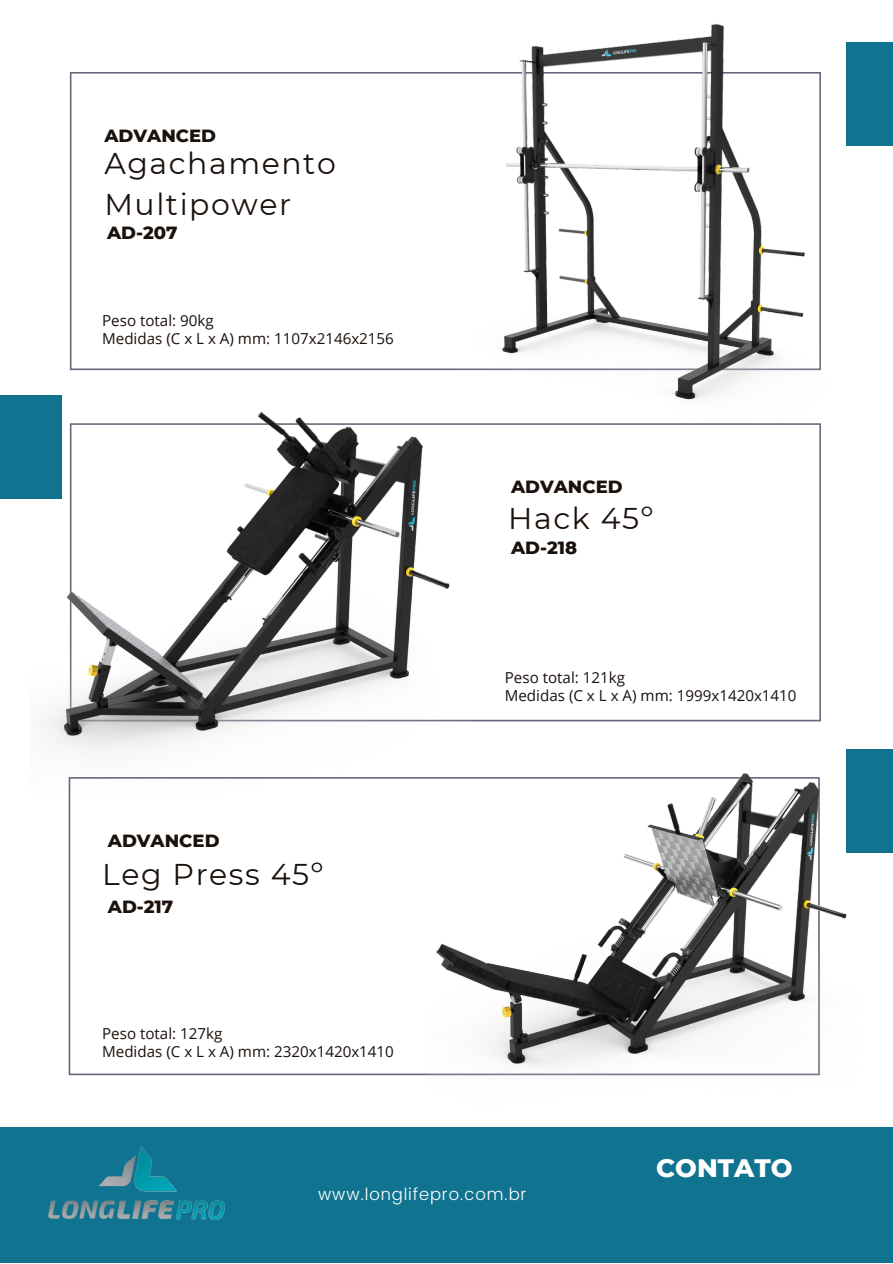
<style>
.page{position:relative;width:893px;height:1264px;background:#fff}
.page>*{position:absolute;margin:0;border:0;box-sizing:border-box;transform-origin:0 0}
.t1{font:30px/40.5px "Montserrat";letter-spacing:.05em;color:#1b110c}
.t2{font:800 25.8px "Montserrat";color:#fff}
.t3{font:800 18px "Montserrat";color:#1b110c}
.t4{font:300 16.65px "Poppins";letter-spacing:.05em;color:#fff}
.t5{font:15.15px "Open Sans";color:#1b110c}
</style>
<div class="page">
<svg style="left:70px;top:72px;width:366px;height:285px"></svg>
<svg style="left:469px;top:423px;width:351px;height:298px"></svg>
<div style="left:0;top:395px;width:62px;height:103px;background:#107390"></div>
<img style="left:31px;top:357px;width:438px;height:436px">
<svg style="left:69px;top:777px;width:357px;height:298px"></svg>
<img style="left:426px;top:729px;width:430px;height:347px">
<img style="left:436px;top:24px;width:385px;height:397px">
<div style="left:0;top:1126px;width:892px;height:136px;background:#107390"></div>
<div style="left:846px;top:42px;width:46px;height:103px;background:#107390"></div>
<div style="left:846px;top:749px;width:46px;height:103px;background:#107390"></div>
<img style="left:48px;top:1146px;width:177px;height:74px">
<p class="t3" style="left:104px;top:124px;width:113px">ADVANCED</p>
<p class="t1" style="left:104px;top:143px;width:233px">Agachamento<br>Multipower</p>
<p class="t3" style="left:107px;top:221px;width:72px">AD-207</p>
<p class="t5" style="left:102px;top:309px;width:113px">Peso total: 90kg</p>
<p class="t5" style="left:102px;top:327px;width:293px">Medidas (C x L x A) mm: 1107x2146x2156</p>
<p class="t3" style="left:108px;top:829px;width:113px">ADVANCED</p>
<p class="t1" style="left:102px;top:854px;width:222px">Leg Press 45º</p>
<p class="t3" style="left:108px;top:896px;width:67px">AD-217</p>
<p class="t5" style="left:102px;top:1022px;width:122px">Peso total: 127kg</p>
<p class="t5" style="left:102px;top:1041px;width:293px">Medidas (C x L x A) mm: 2320x1420x1410</p>
<p class="t3" style="left:511px;top:475px;width:113px">ADVANCED</p>
<p class="t1" style="left:508px;top:498px;width:146px">Hack 45º</p>
<p class="t3" style="left:511px;top:537px;width:68px">AD-218</p>
<p class="t5" style="left:504px;top:666px;width:122px">Peso total: 121kg</p>
<p class="t5" style="left:504px;top:684px;width:293px">Medidas (C x L x A) mm: 1999x1420x1410</p>
<p class="t2" style="left:656px;top:1151px;width:138px">CONTATO</p>
<p class="t4" style="left:318px;top:1184px;width:210px">www.longlifepro.com.br</p>
</div>
